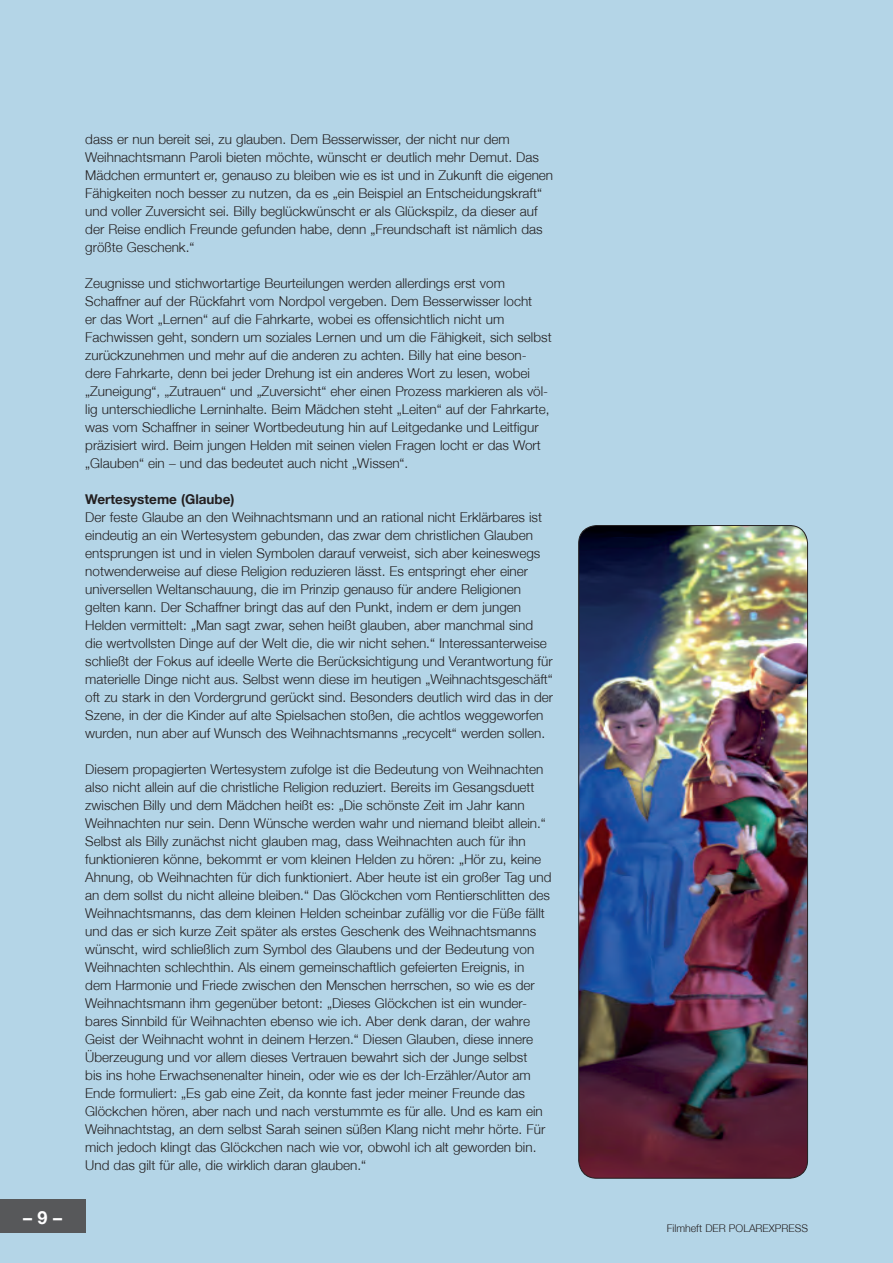
<style>
.page{position:relative;width:893px;height:1263px;background:#b4d5e7}
.page>*{position:absolute;margin:0;border:0;box-sizing:border-box;transform-origin:0 0}
.t1{font:700 18px "Helvetica Neue";color:#fff}
.t2{font:300 13.5px/18px "Helvetica Neue";color:#231f20}
.t3{font:700 13.5px "Helvetica Neue";color:#231f20}
.t4{font:300 10.65px "Helvetica Neue";color:#231f20}
</style>
<div class="page">
<div style="left:0;top:1199px;width:85px;height:34px;background:#57585a"></div>
<img style="left:579px;top:525px;width:228px;height:653px">
<div style="left:578px;top:525px;width:230px;height:653px;border:1px solid #231f20;border-radius:18px"></div>
<h1 class="t1" style="left:23px;top:1206px;width:41px">– 9 –</h1>
<p class="t2" style="left:85px;top:130px;width:469px">dass er nun bereit sei, zu glauben. Dem Besserwisser, der nicht nur dem Weihnachtsmann Paroli bieten möchte, wünscht er deutlich mehr Demut. Das Mädchen ermuntert er, genauso zu bleiben wie es ist und in Zukunft die eigenen Fähigkeiten noch besser zu nutzen, da es „ein Beispiel an Entscheidungskraft“ und voller Zuversicht sei. Billy beglückwünscht er als Glückspilz, da dieser auf der Reise endlich Freunde gefunden habe, denn „Freundschaft ist nämlich das größte Geschenk.“</p>
<p class="t2" style="left:85px;top:274px;width:468px">Zeugnisse und stichwortartige Beurteilungen werden allerdings erst vom Schaffner auf der Rückfahrt vom Nordpol vergeben. Dem Besserwisser locht<br>er das Wort „Lernen“ auf die Fahrkarte, wobei es offensichtlich nicht um Fachwissen geht, sondern um soziales Lernen und um die Fähigkeit, sich selbst zurückzunehmen und mehr auf die anderen zu achten. Billy hat eine beson&shy;dere Fahrkarte, denn bei jeder Drehung ist ein anderes Wort zu lesen, wobei „Zuneigung“, „Zutrauen“ und „Zuversicht“ eher einen Prozess markieren als völ&shy;lig unterschiedliche Lerninhalte. Beim Mädchen steht „Leiten“ auf der Fahrkarte, was vom Schaffner in seiner Wortbedeutung hin auf Leitgedanke und Leitfigur präzisiert wird. Beim jungen Helden mit seinen vielen Fragen locht er das Wort „Glauben“ ein – und das bedeutet auch nicht „Wissen“.</p>
<p class="t3" style="left:85px;top:491px;width:151px">Wertesysteme (Glaube)</p>
<p class="t2" style="left:85px;top:508px;width:469px">Der feste Glaube an den Weihnachtsmann und an rational nicht Erklärbares ist eindeutig an ein Wertesystem gebunden, das zwar dem christlichen Glauben entsprungen ist und in vielen Symbolen darauf verweist, sich aber keineswegs notwenderweise auf diese Religion reduzieren lässt. Es entspringt eher einer universellen Weltanschauung, die im Prinzip genauso für andere Religionen gelten kann. Der Schaffner bringt das auf den Punkt, indem er dem jungen Helden vermittelt: „Man sagt zwar, sehen heißt glauben, aber manchmal sind die wertvollsten Dinge auf der Welt die, die wir nicht sehen.“ Interessanterweise schließt der Fokus auf ideelle Werte die Berücksichtigung und Verantwortung für materielle Dinge nicht aus. Selbst wenn diese im heutigen „Weihnachtsgeschäft“ oft zu stark in den Vordergrund gerückt sind. Besonders deutlich wird das in der Szene, in der die Kinder auf alte Spielsachen stoßen, die achtlos weggeworfen wurden, nun aber auf Wunsch des Weihnachtsmanns „recycelt“ werden sollen.</p>
<p class="t2" style="left:85px;top:760px;width:468px">Diesem propagierten Wertesystem zufolge ist die Bedeutung von Weihnachten also nicht allein auf die christliche Religion reduziert. Bereits im Gesangsduett zwischen Billy und dem Mädchen heißt es: „Die schönste Zeit im Jahr kann Weihnachten nur sein. Denn Wünsche werden wahr und niemand bleibt allein.“ Selbst als Billy zunächst nicht glauben mag, dass Weihnachten auch für ihn funktionieren könne, bekommt er vom kleinen Helden zu hören: „Hör zu, keine Ahnung, ob Weihnachten für dich funktioniert. Aber heute ist ein großer Tag und an dem sollst du nicht alleine bleiben.“ Das Glöckchen vom Rentierschlitten des Weihnachtsmanns, das dem kleinen Helden scheinbar zufällig vor die Füße fällt und das er sich kurze Zeit später als erstes Geschenk des Weihnachtsmanns wünscht, wird schließlich zum Symbol des Glaubens und der Bedeutung von Weihnachten schlechthin. Als einem gemeinschaftlich gefeierten Ereignis, in dem Harmonie und Friede zwischen den Menschen herrschen, so wie es der Weihnachtsmann ihm gegenüber betont: „Dieses Glöckchen ist ein wunder&shy;bares Sinnbild für Weihnachten ebenso wie ich. Aber denk daran, der wahre Geist der Weihnacht wohnt in deinem Herzen.“ Diesen Glauben, diese innere Überzeugung und vor allem dieses Vertrauen bewahrt sich der Junge selbst<br>bis ins hohe Erwachsenenalter hinein, oder wie es der Ich-Erzähler/Autor am Ende formuliert: „Es gab eine Zeit, da konnte fast jeder meiner Freunde das Glöckchen hören, aber nach und nach verstummte es für alle. Und es kam ein Weihnachtstag, an dem selbst Sarah seinen süßen Klang nicht mehr hörte. Für mich jedoch klingt das Glöckchen nach wie vor, obwohl ich alt geworden bin.<br>Und das gilt für alle, die wirklich daran glauben.“</p>
<p class="t4" style="left:667px;top:1221px;width:143px">Filmheft DER POLAREXPRESS</p>
</div>
